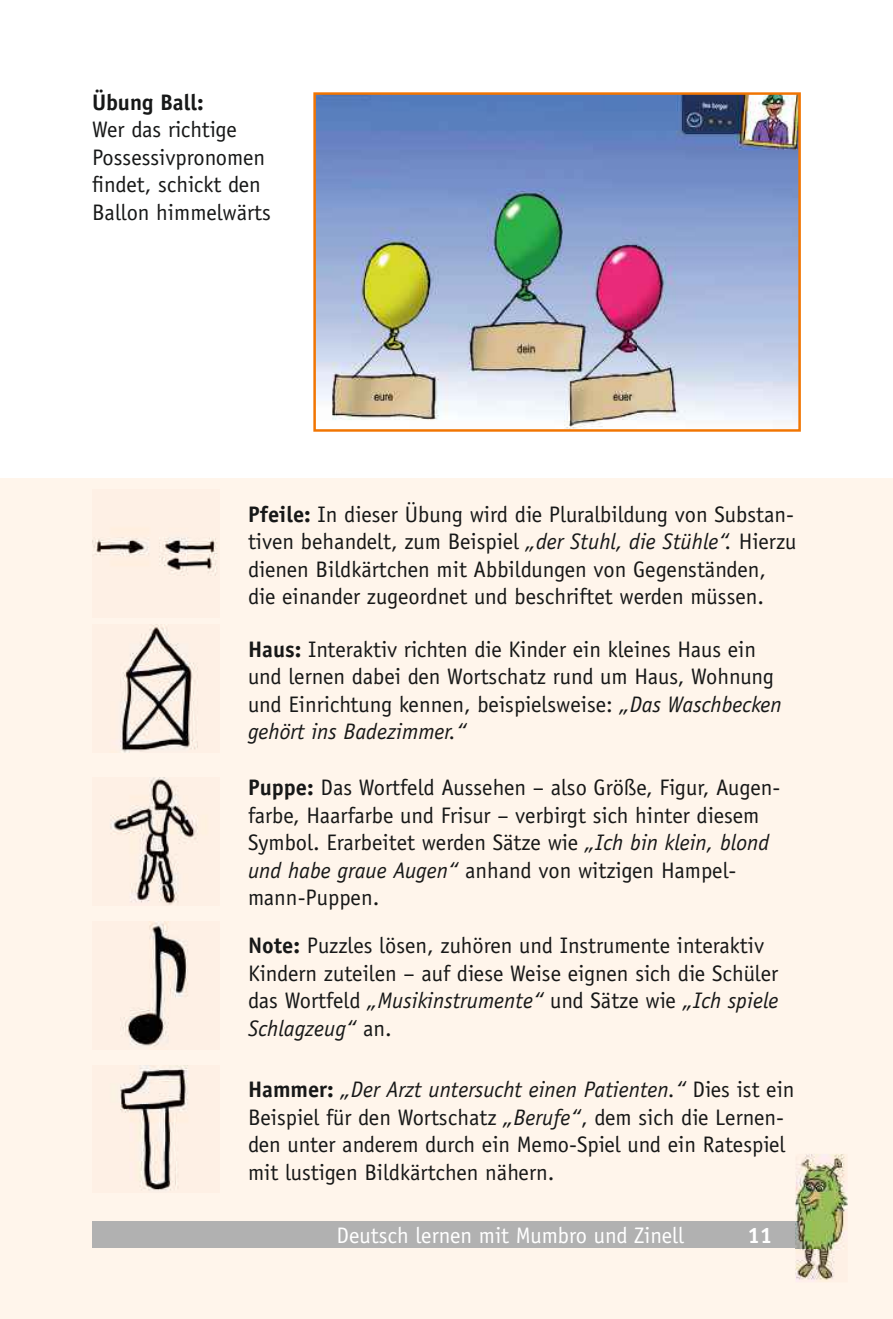
<style>
.page{position:relative;width:893px;height:1319px;background:#fff}
.page>*{position:absolute;margin:0;border:0;box-sizing:border-box;transform-origin:0 0}
.t1{font:22.5px/27.5px "Officina Sans";color:#171818}
.t2{font:22.5px "Officina Sans";color:#fff}
.t3{font:700 22.5px "Officina Sans";color:#171818}
.t4{font:700 22.5px "Officina Sans";color:#fff}
.s1{font-weight:700}
.s2{font-style:italic}
</style>
<div class="page">
<div style="left:0;top:478px;width:893px;height:840px;background:#fff5eb"></div>
<img style="left:316px;top:95px;width:482px;height:333px">
<div style="left:313px;top:92px;width:488px;height:339px;border:2px solid #f17502"></div>
<img style="left:92px;top:528px;width:126px;height:48px">
<img style="left:111px;top:624px;width:87px;height:128px">
<img style="left:110px;top:777px;width:97px;height:128px">
<img style="left:120px;top:921px;width:69px;height:126px">
<img style="left:120px;top:1065px;width:68px;height:126px">
<div style="left:92px;top:1221px;width:728px;height:26px;background:#b1b1b1"></div>
<img style="left:795px;top:1154px;width:53px;height:127px">
<img style="left:795px;top:1221px;width:25px;height:26px">
<p class="t3" style="left:92px;top:88px;width:113px">Übung Ball:</p>
<p class="t1" style="left:92px;top:116px;width:180px">Wer das richtige<br>Possessivpronomen findet, schickt den<br>Ballon himmelwärts</p>
<p class="t1" style="left:248px;top:500px;width:550px"><span class="s1">Pfeile:</span> In dieser Übung wird die Pluralbildung von Substan&shy;tiven behandelt, zum Beispiel <span class="s2">„der Stuhl, die Stühle“.</span> Hierzu dienen Bildkärtchen mit Abbildungen von Gegenständen, die einander zugeordnet und beschriftet werden müssen.</p>
<p class="t1" style="left:248px;top:635px;width:535px"><span class="s1">Haus:</span> Interaktiv richten die Kinder ein kleines Haus ein und lernen dabei den Wortschatz rund um Haus, Wohnung und Einrichtung kennen, beispielsweise: <span class="s2">„Das Waschbecken gehört ins Badezimmer.“</span></p>
<p class="t1" style="left:248px;top:773px;width:534px"><span class="s1">Puppe:</span> Das Wortfeld Aussehen – also Größe, Figur, Augen&shy;farbe, Haarfarbe und Frisur – verbirgt sich hinter diesem Symbol. Erarbeitet werden Sätze wie <span class="s2">„Ich bin klein, blond und habe graue Augen“</span> anhand von witzigen Hampel&shy;mann-Puppen.</p>
<p class="t1" style="left:248px;top:931px;width:532px"><span class="s1">Note:</span> Puzzles lösen, zuhören und Instrumente interaktiv Kindern zuteilen – auf diese Weise eignen sich die Schüler das Wortfeld <span class="s2">„Musikinstrumente“</span> und Sätze wie <span class="s2">„Ich spiele Schlagzeug“</span> an.</p>
<p class="t1" style="left:248px;top:1075px;width:548px"><span class="s1">Hammer:</span> <span class="s2">„Der Arzt untersucht einen Patienten.“</span> Dies ist ein Beispiel für den Wortschatz <span class="s2">„Berufe“</span>, dem sich die Lernen&shy;den unter anderem durch ein Memo-Spiel und ein Ratespiel mit lustigen Bildkärtchen nähern.</p>
<p class="t2" style="left:337px;top:1221px;width:349px">Deutsch lernen mit Mumbro und Zinell</p>
<p class="t4" style="left:747px;top:1220px;width:27px">11</p>
</div>
